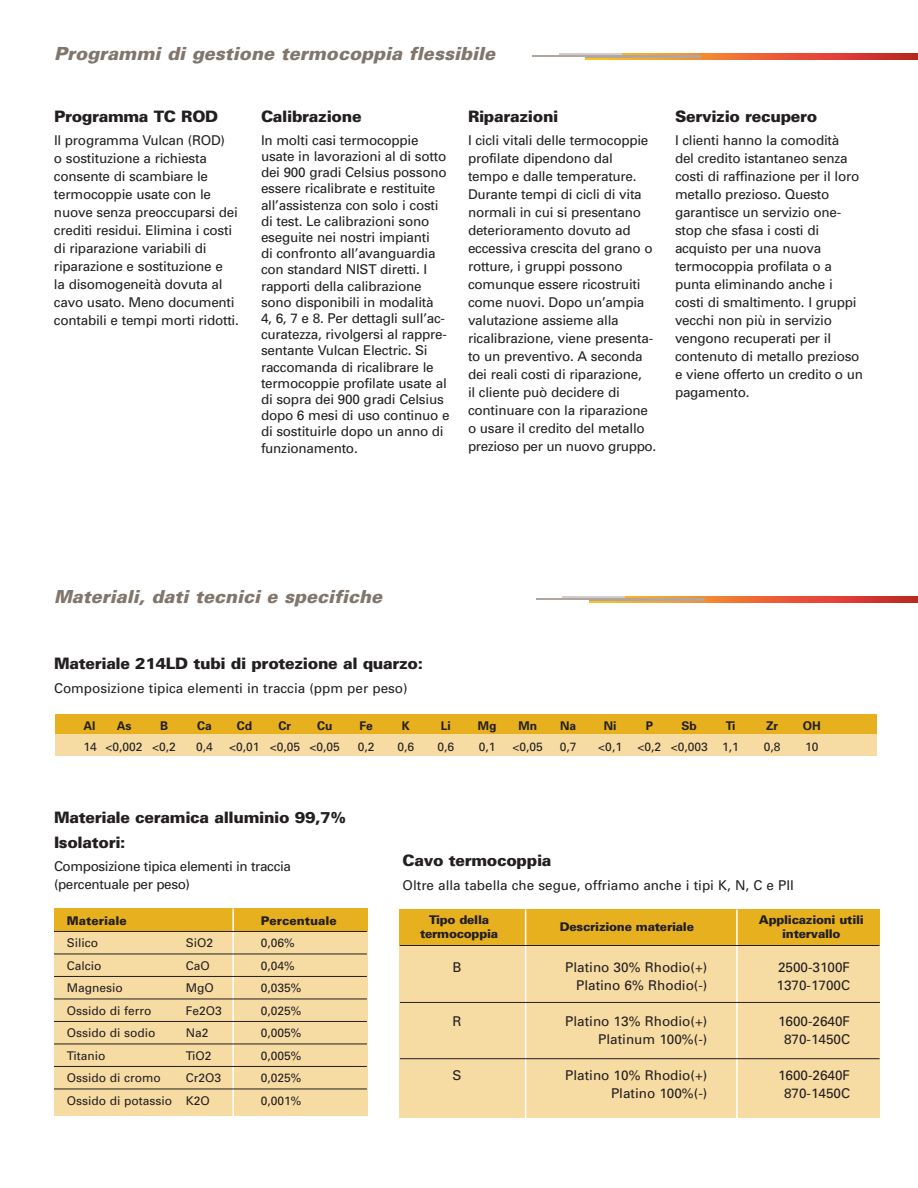
<style>
.page{position:relative;width:918px;height:1188px;background:#fff}
.page>*{position:absolute;margin:0;border:0;box-sizing:border-box;transform-origin:0 0}
.t1{font:italic 900 18.15px "Univers";color:#80766d}
.t2{font:italic 900 18px "Univers";color:#80766d}
.t3{font:900 15.75px/24.5px "Univers";letter-spacing:-.02em;color:#231f20}
.t4{font:13.5px/18px "Univers";letter-spacing:-.015em;color:#231f20}
.t5{font:12px "Univers";color:#231f20}
.t6{font:900 12px "Univers";letter-spacing:-.02em;color:#231f20}
.t7{font:700 12px "Univers";color:#231f20}
.t8{font:900 12px "Univers";color:#231f20}
</style>
<div class="page">
<img style="left:589px;top:596px;width:329px;height:6px">
<hr style="left:562px;top:596px;width:63px;height:2px;background:#d2cdca">
<hr style="left:536px;top:598px;width:169px;height:2px;background:#aea69f">
<img style="left:585px;top:53px;width:333px;height:6px">
<hr style="left:559px;top:53px;width:63px;height:2px;background:#d2cdca">
<hr style="left:532px;top:55px;width:169px;height:2px;background:#aea69f">
<div style="left:55px;top:715px;width:821px;height:41px;background:#f6dba3"></div>
<div style="left:54px;top:912px;width:313px;height:203px;background:#f6dba3"></div>
<div style="left:400px;top:926px;width:480px;height:192px;background:#f6dba3"></div>
<div style="left:55px;top:715px;width:821px;height:19px;background:#e6b01e"></div>
<div style="left:54px;top:909px;width:313px;height:23px;background:#e6b01e"></div>
<div style="left:400px;top:909px;width:480px;height:36px;background:#e6b01e"></div>
<hr style="left:232px;top:909px;width:2px;height:209px;background:#fff">
<hr style="left:525px;top:910px;width:1px;height:210px;background:#fff">
<hr style="left:736px;top:910px;width:2px;height:210px;background:#fff">
<hr style="left:54px;top:931px;width:313px;height:1px;background:#231f20">
<hr style="left:54px;top:954px;width:313px;height:1px;background:#231f20">
<hr style="left:54px;top:976px;width:313px;height:1px;background:#231f20">
<hr style="left:54px;top:999px;width:313px;height:1px;background:#231f20">
<hr style="left:54px;top:1021px;width:313px;height:1px;background:#231f20">
<hr style="left:54px;top:1044px;width:313px;height:1px;background:#231f20">
<hr style="left:54px;top:1066px;width:313px;height:1px;background:#231f20">
<hr style="left:54px;top:1089px;width:313px;height:1px;background:#231f20">
<hr style="left:400px;top:1002px;width:480px;height:1px;background:#231f20">
<hr style="left:400px;top:945px;width:479px;height:1px;background:#231f20">
<hr style="left:400px;top:1058px;width:480px;height:1px;background:#231f20">
<h1 class="t1" style="left:54px;top:47px;width:443px">Programmi di gestione termocoppia flessibile</h1>
<p class="t3" style="left:54px;top:106px;width:166px">Programma TC ROD</p>
<p class="t4" style="left:54px;top:133px;width:186px">Il programma Vulcan (ROD)<br>o sostituzione a richiesta consente di scambiare le termocoppie usate con le nuove senza preoccuparsi dei crediti residui. Elimina i costi di riparazione variabili di riparazione e sostituzione e<br>la disomogeneità dovuta al cavo usato. Meno documenti contabili e tempi morti ridotti.</p>
<p class="t3" style="left:261px;top:106px;width:102px">Calibrazione</p>
<p class="t4" style="left:261px;top:133px;width:190px;line-height:16.2px">In molti casi termocoppie usate in lavorazioni al di sotto dei 900 gradi Celsius possono essere ricalibrate e restituite all’assistenza con solo i costi di test. Le calibrazioni sono eseguite nei nostri impianti<br>di confronto all’avanguardia con standard NIST diretti. I rapporti della calibrazione sono disponibili in modalità<br>4, 6, 7 e 8. Per dettagli sull’ac&shy;curatezza, rivolgersi al rappre&shy;sentante Vulcan Electric. Si raccomanda di ricalibrare le termocoppie profilate usate al di sopra dei 900 gradi Celsius dopo 6 mesi di uso continuo e di sostituirle dopo un anno di funzionamento.</p>
<p class="t3" style="left:468px;top:106px;width:92px">Riparazioni</p>
<p class="t4" style="left:468px;top:133px;width:190px">I cicli vitali delle termocoppie profilate dipendono dal tempo e dalle temperature.<br>Durante tempi di cicli di vita normali in cui si presentano deterioramento dovuto ad eccessiva crescita del grano o rotture, i gruppi possono comunque essere ricostruiti come nuovi. Dopo un’ampia valutazione assieme alla ricalibrazione, viene presenta&shy;to un preventivo. A seconda dei reali costi di riparazione,<br>il cliente può decidere di continuare con la riparazione o usare il credito del metallo prezioso per un nuovo gruppo.</p>
<p class="t3" style="left:675px;top:106px;width:144px">Servizio recupero</p>
<p class="t4" style="left:675px;top:133px;width:190px">I clienti hanno la comodità<br>del credito istantaneo senza costi di raffinazione per il loro metallo prezioso. Questo garantisce un servizio one&shy;stop che sfasa i costi di acquisto per una nuova termocoppia profilata o a punta eliminando anche i costi di smaltimento. I gruppi vecchi non più in servizio vengono recuperati per il contenuto di metallo prezioso e viene offerto un credito o un pagamento.</p>
<h2 class="t2" style="left:54px;top:590px;width:330px">Materiali, dati tecnici e specifiche</h2>
<p class="t3" style="left:54px;top:653px;width:370px">Materiale 214LD tubi di protezione al quarzo:</p>
<p class="t4" style="left:54px;top:680px;width:355px">Composizione tipica elementi in traccia (ppm per peso)</p>
<p class="t7" style="left:84px;top:721px;width:13px">Al</p>
<p class="t7" style="left:117px;top:721px;width:16px">As</p>
<p class="t7" style="left:160px;top:721px;width:10px">B</p>
<p class="t7" style="left:197px;top:721px;width:16px">Ca</p>
<p class="t7" style="left:237px;top:721px;width:17px">Cd</p>
<p class="t7" style="left:279px;top:721px;width:14px">Cr</p>
<p class="t7" style="left:317px;top:721px;width:17px">Cu</p>
<p class="t7" style="left:359px;top:721px;width:15px">Fe</p>
<p class="t7" style="left:402px;top:721px;width:10px">K</p>
<p class="t7" style="left:441px;top:721px;width:12px">Li</p>
<p class="t7" style="left:478px;top:721px;width:20px">Mg</p>
<p class="t7" style="left:518px;top:721px;width:20px">Mn</p>
<p class="t7" style="left:560px;top:721px;width:18px">Na</p>
<p class="t7" style="left:604px;top:721px;width:14px">Ni</p>
<p class="t7" style="left:646px;top:721px;width:9px">P</p>
<p class="t7" style="left:682px;top:721px;width:17px">Sb</p>
<p class="t7" style="left:726px;top:721px;width:11px">Ti</p>
<p class="t7" style="left:766px;top:721px;width:13px">Zr</p>
<p class="t7" style="left:803px;top:721px;width:19px">OH</p>
<p class="t5" style="left:84px;top:742px;width:94px">14 &lt;0,002 &lt;0,2</p>
<p class="t5" style="left:196px;top:742px;width:18px">0,4</p>
<p class="t5" style="left:229px;top:742px;width:112px">&lt;0,01 &lt;0,05 &lt;0,05</p>
<p class="t5" style="left:358px;top:742px;width:18px">0,2</p>
<p class="t5" style="left:398px;top:742px;width:18px">0,6</p>
<p class="t5" style="left:437px;top:742px;width:18px">0,6</p>
<p class="t5" style="left:479px;top:742px;width:18px">0,1</p>
<p class="t5" style="left:513px;top:742px;width:32px">&lt;0,05</p>
<p class="t5" style="left:560px;top:742px;width:18px">0,7</p>
<p class="t5" style="left:598px;top:742px;width:25px">&lt;0,1</p>
<p class="t5" style="left:638px;top:742px;width:103px">&lt;0,2 &lt;0,003 1,1</p>
<p class="t5" style="left:764px;top:742px;width:18px">0,8</p>
<p class="t5" style="left:805px;top:742px;width:15px">10</p>
<p class="t3" style="left:54px;top:807px;width:294px">Materiale ceramica alluminio 99,7%<br>Isolatori:</p>
<p class="t4" style="left:54px;top:859px;width:238px">Composizione tipica elementi in traccia (percentuale per peso)</p>
<p class="t8" style="left:67px;top:916px;width:61px">Materiale</p>
<p class="t8" style="left:261px;top:916px;width:77px">Percentuale</p>
<p class="t5" style="left:67px;top:938px;width:33px">Silico</p>
<p class="t5" style="left:186px;top:938px;width:29px">SiO2</p>
<p class="t5" style="left:261px;top:938px;width:36px">0,06%</p>
<p class="t5" style="left:67px;top:961px;width:36px">Calcio</p>
<p class="t5" style="left:186px;top:961px;width:26px">CaO</p>
<p class="t5" style="left:261px;top:961px;width:36px">0,04%</p>
<p class="t5" style="left:67px;top:983px;width:58px">Magnesio</p>
<p class="t5" style="left:186px;top:983px;width:29px">MgO</p>
<p class="t5" style="left:261px;top:983px;width:42px">0,035%</p>
<p class="t5" style="left:67px;top:1006px;width:86px">Ossido di ferro</p>
<p class="t5" style="left:186px;top:1006px;width:38px">Fe2O3</p>
<p class="t5" style="left:261px;top:1006px;width:42px">0,025%</p>
<p class="t5" style="left:67px;top:1028px;width:90px">Ossido di sodio</p>
<p class="t5" style="left:186px;top:1028px;width:24px">Na2</p>
<p class="t5" style="left:261px;top:1028px;width:42px">0,005%</p>
<p class="t5" style="left:67px;top:1051px;width:40px">Titanio</p>
<p class="t5" style="left:186px;top:1051px;width:27px">TiO2</p>
<p class="t5" style="left:261px;top:1051px;width:42px">0,005%</p>
<p class="t5" style="left:67px;top:1073px;width:96px">Ossido di cromo</p>
<p class="t5" style="left:186px;top:1073px;width:37px">Cr2O3</p>
<p class="t5" style="left:261px;top:1073px;width:42px">0,025%</p>
<p class="t5" style="left:67px;top:1096px;width:144px">Ossido di potassio K2O</p>
<p class="t5" style="left:261px;top:1096px;width:42px">0,001%</p>
<p class="t3" style="left:403px;top:850px;width:150px">Cavo termocoppia</p>
<p class="t4" style="left:403px;top:877px;width:393px">Oltre alla tabella che segue, offriamo anche i tipi K, N, C e PII</p>
<p class="t6" style="left:429px;top:915px;width:62px">Tipo della</p>
<p class="t6" style="left:759px;top:915px;width:106px">Applicazioni utili</p>
<p class="t6" style="left:420px;top:930px;width:80px">termocoppia</p>
<p class="t6" style="left:560px;top:922px;width:136px">Descrizione materiale</p>
<p class="t6" style="left:782px;top:930px;width:60px">intervallo</p>
<p class="t4" style="left:452px;top:959px;width:11px">B</p>
<p class="t4" style="left:565px;top:959px;width:144px">Platino 30% Rhodio(+)</p>
<p class="t4" style="left:778px;top:959px;width:74px">2500-3100F</p>
<p class="t4" style="left:576px;top:977px;width:133px">Platino 6% Rhodio(-)</p>
<p class="t4" style="left:777px;top:977px;width:75px">1370-1700C</p>
<p class="t4" style="left:452px;top:1013px;width:11px">R</p>
<p class="t4" style="left:565px;top:1013px;width:144px">Platino 13% Rhodio(+)</p>
<p class="t4" style="left:778px;top:1013px;width:74px">1600-2640F</p>
<p class="t4" style="left:598px;top:1031px;width:111px">Platinum 100%(-)</p>
<p class="t4" style="left:784px;top:1031px;width:68px">870-1450C</p>
<p class="t4" style="left:452px;top:1067px;width:11px">S</p>
<p class="t4" style="left:565px;top:1067px;width:144px">Platino 10% Rhodio(+)</p>
<p class="t4" style="left:778px;top:1067px;width:74px">1600-2640F</p>
<p class="t4" style="left:611px;top:1085px;width:98px">Platino 100%(-)</p>
<p class="t4" style="left:784px;top:1085px;width:68px">870-1450C</p>
</div>
